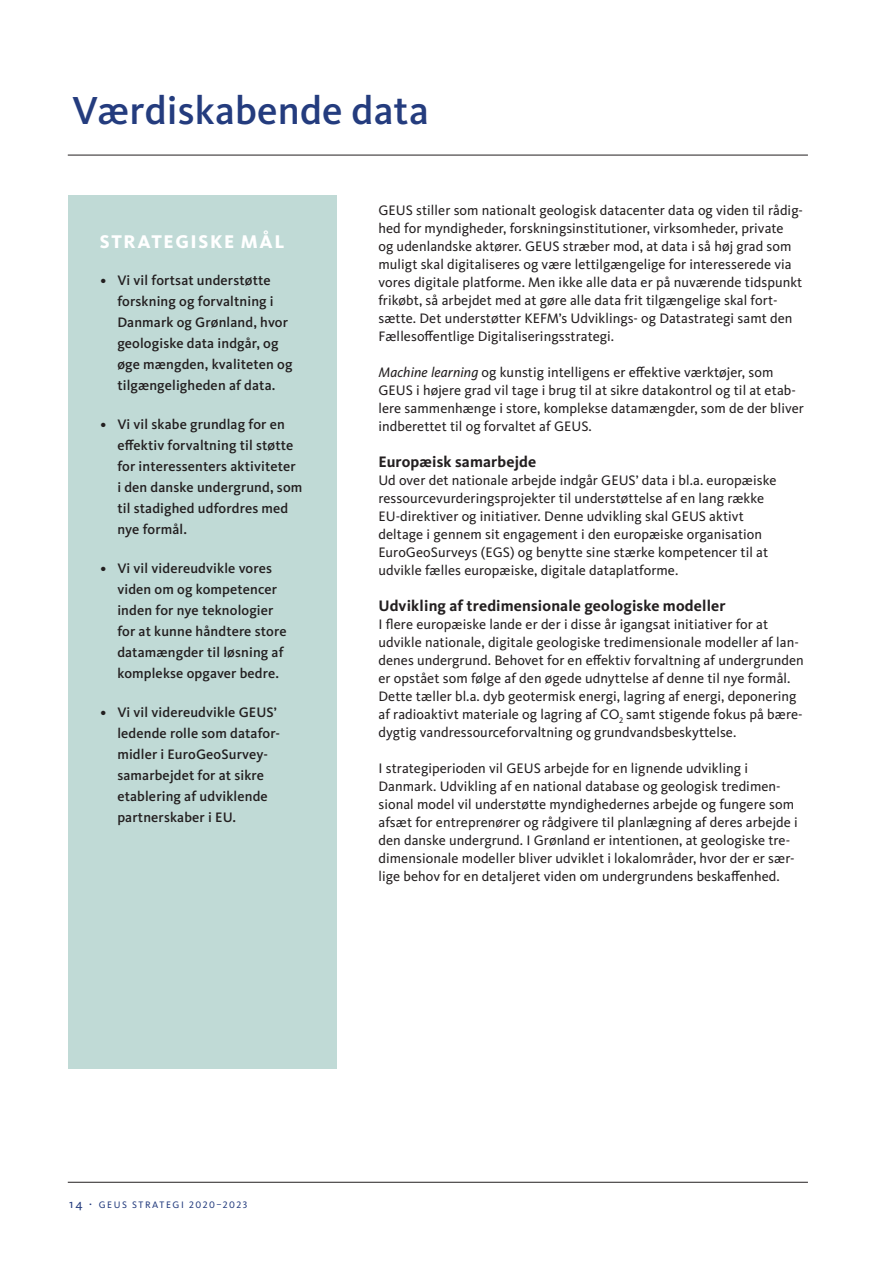
<style>
.page{position:relative;width:893px;height:1263px;background:#fff}
.page>*{position:absolute;margin:0;border:0;box-sizing:border-box;transform-origin:0 0}
.Rubrik{font:500 40.5px "Kievit Pro";letter-spacing:.005em;color:#243c7e}
.t1{font:800 19.05px "Kievit Pro";letter-spacing:.085em;color:#fff}
.underrubrik{font:700 15.75px "Kievit Pro";letter-spacing:.01em;color:#231f20}
.Brød{font:14.25px/18px "Kievit Pro";letter-spacing:.005em;color:#231f20}
.t2{font:500 14.25px/21px "Kievit Pro";letter-spacing:.01em;color:#231f20}
.t3{font:9.75px "Kievit Pro";letter-spacing:.155em;color:#243c7e}
.s1{font-style:italic}
.s2{font-size:12.75px}
</style>
<div class="page">
<hr style="left:68px;top:1182px;width:740px;height:1px;background:#231f20">
<hr style="left:68px;top:155px;width:740px;height:1px;background:#231f20">
<div style="left:68px;top:196px;width:268px;height:873px;background:#c0dad6"></div>
<p class="Rubrik" style="left:72px;top:87px;width:358px">Værdiskabende data</p>
<h2 class="t1" style="left:100px;top:230px;width:186px">STRATEGISKE MÅL</h2>
<p class="t2" style="left:117px;top:270px;width:177px;text-indent:-17px">• Vi vil fortsat understøtte forskning og forvaltning i<br>Danmark og Grønland, hvor geologiske data indgår, og øge mængden, kvaliteten og tilgængeligheden af data.</p>
<p class="t2" style="left:117px;top:414px;width:187px;text-indent:-17px">• Vi vil skabe grundlag for en effektiv forvaltning til støtte for interessenters aktiviteter i den danske undergrund, som til stadighed udfordres med nye formål.</p>
<p class="t2" style="left:117px;top:558px;width:171px;text-indent:-17px">• Vi vil videreudvikle vores viden om og kompetencer inden for nye teknologier for at kunne håndtere store datamængder til løsning af komplekse opgaver bedre.</p>
<p class="t2" style="left:117px;top:702px;width:164px;text-indent:-17px">• Vi vil videreudvikle GEUS’ ledende rolle som datafor&shy;midler i EuroGeoSurvey&shy;samarbejdet for at sikre etablering af udviklende partnerskaber i EU.</p>
<p class="Brød" style="left:378px;top:201px;width:426px">GEUS stiller som nationalt geologisk datacenter data og viden til rådig&shy;hed for myndigheder, forskningsinstitutioner, virksomheder, private<br>og udenlandske aktører. GEUS stræber mod, at data i så høj grad som muligt skal digitaliseres og være lettilgængelige for interesserede via vores digitale platforme. Men ikke alle data er på nuværende tidspunkt frikøbt, så arbejdet med at gøre alle data frit tilgængelige skal fort&shy;sætte. Det understøtter KEFM’s Udviklings- og Datastrategi samt den Fællesoffentlige Digitaliseringsstrategi.</p>
<p class="Brød" style="left:378px;top:363px;width:427px"><span class="s1">Machine learning</span> og kunstig intelligens er effektive værktøjer, som GEUS i højere grad vil tage i brug til at sikre datakontrol og til at etab&shy;lere sammenhænge i store, komplekse datamængder, som de der bliver indberettet til og forvaltet af GEUS.</p>
<p class="underrubrik" style="left:378px;top:452px;width:159px">Europæisk samarbejde</p>
<p class="Brød" style="left:378px;top:471px;width:399px">Ud over det nationale arbejde indgår GEUS’ data i bl.a. europæiske ressourcevurderingsprojekter til understøttelse af en lang række EU-direktiver og initiativer. Denne udvikling skal GEUS aktivt deltage i gennem sit engagement i den europæiske organisation EuroGeoSurveys (EGS) og benytte sine stærke kompetencer til at udvikle fælles europæiske, digitale dataplatforme.</p>
<p class="underrubrik" style="left:378px;top:596px;width:349px">Udvikling af tredimensionale geologiske modeller</p>
<p class="Brød" style="left:378px;top:615px;width:427px">I flere europæiske lande er der i disse år igangsat initiativer for at udvikle nationale, digitale geologiske tredimensionale modeller af lan&shy;denes undergrund. Behovet for en effektiv forvaltning af undergrunden er opstået som følge af den øgede udnyttelse af denne til nye formål.<br>Dette tæller bl.a. dyb geotermisk energi, lagring af energi, deponering af radioaktivt materiale og lagring af CO<sub>2</sub> samt stigende fokus på bære&shy;dygtig vandressourceforvaltning og grundvandsbeskyttelse.</p>
<p class="Brød" style="left:378px;top:759px;width:421px">I strategiperioden vil GEUS arbejde for en lignende udvikling i Danmark. Udvikling af en national database og geologisk tredimen&shy;sional model vil understøtte myndighedernes arbejde og fungere som afsæt for entreprenører og rådgivere til planlægning af deres arbejde i den danske undergrund. I Grønland er intentionen, at geologiske tre&shy;dimensionale modeller bliver udviklet i lokalområder, hvor der er sær&shy;lige behov for en detaljeret viden om undergrundens beskaffenhed.</p>
<p class="t3" style="left:69px;top:1199px;width:180px"><span class="s2">14 ⋅</span> GEUS STRATEGI 2020–2023</p>
</div>
